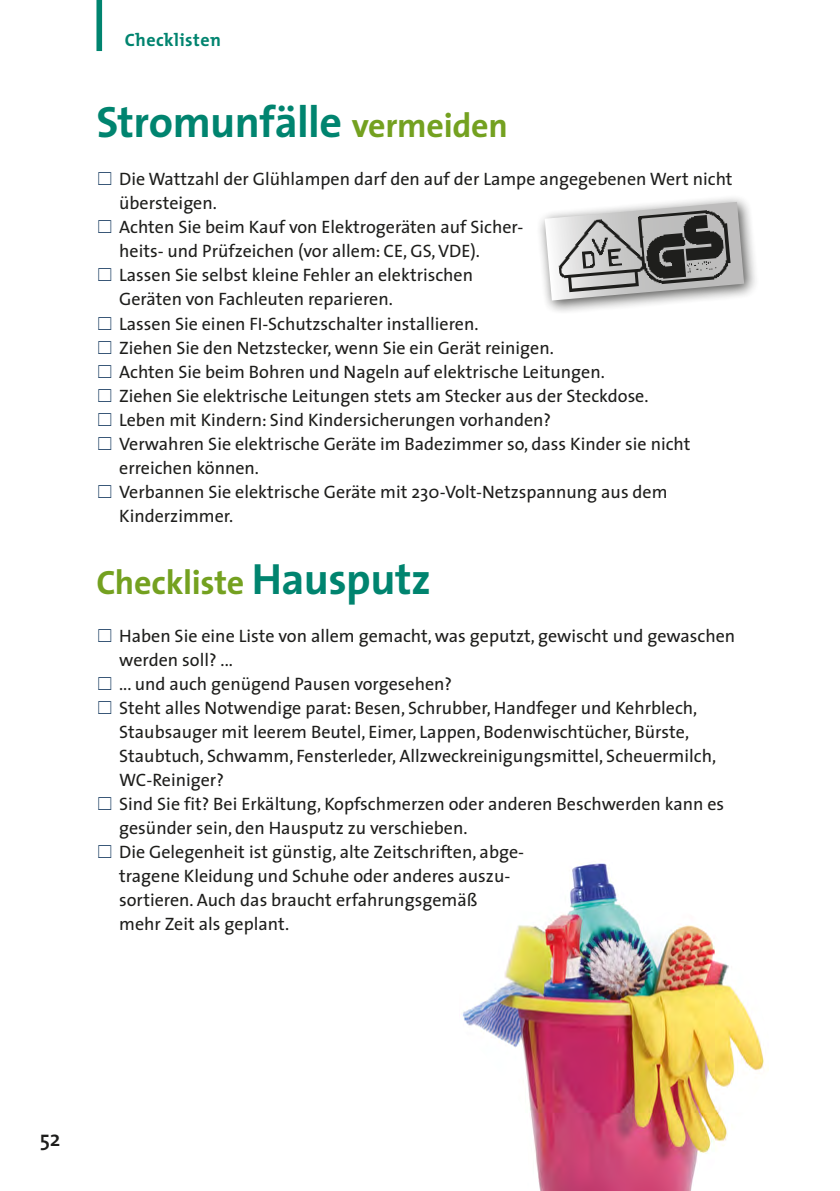
<style>
.page{position:relative;width:840px;height:1191px;background:#fff}
.page>*{position:absolute;margin:0;border:0;box-sizing:border-box;transform-origin:0 0}
.t1{font:700 44px "The Sans";letter-spacing:-.01em;color:#00846f}
.t2{font:700 34px "The Sans";letter-spacing:-.01em;color:#74a120}
.t3{font:600 22px "The Sans";color:#1d1d1b}
.t4{font:18px/24px "The Sans";color:#1d1d1b}
.t5{font:700 18px "The Mix";letter-spacing:.025em;color:#00846f}
.s1{font-size:34px;color:#74a120}
.s2{font-size:44px;color:#00846f}
</style>
<div class="page">
<div style="left:535px;top:193px;width:223px;height:122px;background:#1d1d1b;opacity:.75"></div>
<svg style="left:544px;top:202px;width:199px;height:98px"></svg>
<img style="left:554px;top:208px;width:177px;height:85px">
<img style="left:462px;top:863px;width:302px;height:328px">
<div style="left:96px;top:0;width:6px;height:51px;background:#00846f"></div>
<p class="t5" style="left:125px;top:25px;width:98px">Checklisten</p>
<h1 class="t1" style="left:96px;top:86px;width:413px">Stromunfälle <span class="s1">vermeiden</span></h1>
<p class="t4" style="left:119px;top:167px;width:614px">Die Wattzahl der Glühlampen darf den auf der Lampe angegebenen Wert nicht übersteigen.<br>Achten Sie beim Kauf von Elektrogeräten auf Sicher-<br>heits- und Prüfzeichen (vor allem: CE, GS, VDE).<br>Lassen Sie selbst kleine Fehler an elektrischen<br>Geräten von Fachleuten reparieren.<br>Lassen Sie einen FI-Schutzschalter installieren.<br>Ziehen Sie den Netzstecker, wenn Sie ein Gerät reinigen.<br>Achten Sie beim Bohren und Nageln auf elektrische Leitungen.<br>Ziehen Sie elektrische Leitungen stets am Stecker aus der Steckdose.<br>Leben mit Kindern: Sind Kindersicherungen vorhanden?<br>Verwahren Sie elektrische Geräte im Badezimmer so, dass Kinder sie nicht erreichen können.<br>Verbannen Sie elektrische Geräte mit 230-Volt-Netzspannung aus dem Kinderzimmer.</p>
<h2 class="t2" style="left:96px;top:553px;width:336px">Checkliste <span class="s2">Hausputz</span></h2>
<p class="t4" style="left:119px;top:623px;width:617px">Haben Sie eine Liste von allem gemacht, was geputzt, gewischt und gewaschen werden soll? ...<br>... und auch genügend Pausen vorgesehen?<br>Steht alles Notwendige parat: Besen, Schrubber, Handfeger und Kehrblech, Staubsauger mit leerem Beutel, Eimer, Lappen, Bodenwischtücher, Bürste, Staubtuch, Schwamm, Fensterleder, Allzweckreinigungsmittel, Scheuermilch, WC-Reiniger?<br>Sind Sie fit? Bei Erkältung, Kopfschmerzen oder anderen Beschwerden kann es gesünder sein, den Hausputz zu verschieben.<br>Die Gelegenheit ist günstig, alte Zeitschriften, abge-<br>tragene Kleidung und Schuhe oder anderes auszu-<br>sortieren. Auch das braucht erfahrungsgemäß<br>mehr Zeit als geplant.</p>
<p class="t3" style="left:40px;top:1120px;width:22px">52</p>
</div>
